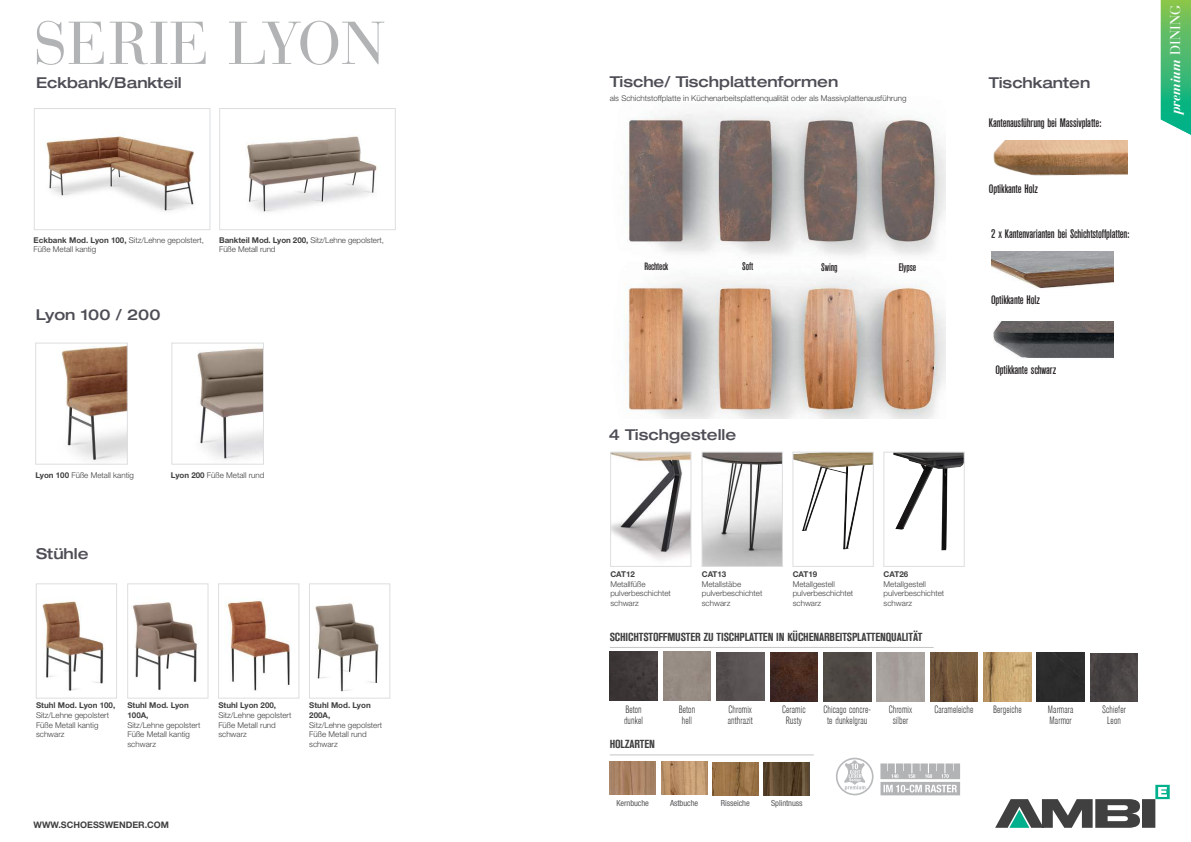
<style>
.page{position:relative;width:1191px;height:842px;background:#fff}
.page>*{position:absolute;margin:0;border:0;box-sizing:border-box;transform-origin:0 0}
.t1{font:60px "Bauer Bodoni Std";letter-spacing:.01em;color:#b1b3b5}
.t2{font:500 expanded 15px "Helvetica Neue LT Std";color:#4d4d55}
.t3{font:italic 700 14px "Bauer Bodoni Std";letter-spacing:-.01em;color:#fff}
.t4{font:500 condensed 12.3px "AK11";color:#221f1f}
.t5{font:700 condensed 11.6px "AK11";color:#404041}
.t6{font:500 condensed 11px "AK11";color:#221f1f}
.t7{font:300 condensed 10.5px/11px "AK11";letter-spacing:.02em;color:#221f1f}
.t8{font:500 condensed 10.5px "AK11";color:#221f1f}
.t9{font:700 9px "Helvetica Neue LT Std";color:#404041}
.t10{font:condensed 8.4px "Helvetica Neue LT Std";letter-spacing:-.01em;color:#57585a}
.t11{font:300 8px/9.6px "Helvetica Neue LT Std";color:#404041}
.t12{font:700 8px/9.6px "Helvetica Neue LT Std";color:#404041}
.s1{font-weight:700}
.s2{font-weight:400;font-style:normal}
</style>
<div class="page">
<img style="left:132px;top:602px;width:65px;height:89px">
<div style="left:127px;top:584px;width:81px;height:114px;border:1px solid #dddee0"></div>
<img style="left:46px;top:136px;width:149px;height:76px">
<div style="left:34px;top:108px;width:176px;height:122px;border:1px solid #dddee0"></div>
<img style="left:61px;top:345px;width:65px;height:117px">
<div style="left:35px;top:343px;width:93px;height:121px;border:1px solid #dddee0"></div>
<img style="left:246px;top:136px;width:131px;height:76px">
<div style="left:219px;top:108px;width:176px;height:122px;border:1px solid #dddee0"></div>
<img style="left:197px;top:348px;width:65px;height:112px">
<div style="left:171px;top:343px;width:93px;height:121px;border:1px solid #dddee0"></div>
<img style="left:225px;top:599px;width:65px;height:92px">
<div style="left:218px;top:584px;width:81px;height:114px;border:1px solid #dddee0"></div>
<img style="left:42px;top:601px;width:62px;height:90px">
<div style="left:36px;top:584px;width:81px;height:114px;border:1px solid #dddee0"></div>
<img style="left:315px;top:603px;width:64px;height:89px">
<div style="left:309px;top:584px;width:81px;height:114px;border:1px solid #dddee0"></div>
<div style="left:1155px;top:785px;width:14px;height:14px;background:#00b08d"></div>
<svg style="left:995px;top:787px;width:172px;height:41px"></svg>
<img style="left:1160px;top:0;width:31px;height:135px">
<svg style="left:880px;top:763px;width:80px;height:32px"></svg>
<svg style="left:836px;top:758px;width:37px;height:37px"></svg>
<img style="left:993px;top:321px;width:120px;height:37px">
<img style="left:993px;top:140px;width:134px;height:36px">
<img style="left:991px;top:251px;width:122px;height:38px">
<img style="left:628px;top:109px;width:317px;height:147px">
<img style="left:625px;top:277px;width:320px;height:141px">
<hr style="left:610px;top:647px;width:323px;height:1px;background:#c3c5c7">
<img style="left:610px;top:652px;width:47px;height:48px">
<img style="left:930px;top:653px;width:47px;height:48px">
<img style="left:716px;top:652px;width:48px;height:49px">
<img style="left:983px;top:653px;width:48px;height:49px">
<img style="left:770px;top:652px;width:47px;height:49px">
<div style="left:1036px;top:653px;width:48px;height:49px;background:#2c2c2c"></div>
<div style="left:823px;top:652px;width:48px;height:49px;background:#4d4743"></div>
<img style="left:1090px;top:653px;width:47px;height:49px">
<hr style="left:610px;top:754px;width:204px;height:1px;background:#c3c5c7">
<img style="left:610px;top:762px;width:45px;height:33px">
<img style="left:661px;top:762px;width:46px;height:33px">
<img style="left:764px;top:762px;width:46px;height:33px">
<img style="left:712px;top:762px;width:46px;height:33px">
<img style="left:704px;top:454px;width:76px;height:111px">
<div style="left:702px;top:452px;width:80px;height:115px;border:1px solid #dddee0"></div>
<img style="left:794px;top:454px;width:77px;height:95px">
<div style="left:792px;top:452px;width:81px;height:115px;border:1px solid #dddee0"></div>
<img style="left:612px;top:454px;width:77px;height:106px">
<div style="left:610px;top:452px;width:81px;height:115px;border:1px solid #dddee0"></div>
<img style="left:893px;top:454px;width:69px;height:96px">
<div style="left:883px;top:452px;width:81px;height:115px;border:1px solid #dddee0"></div>
<h1 class="t1" style="left:34px;top:8px;width:353px">SERIE LYON</h1>
<h2 class="t2" style="left:36px;top:77px;width:147px">Eckbank/Bankteil</h2>
<p class="t11" style="left:34px;top:236px;width:172px"><span class="s1">Eckbank Mod. Lyon 100,</span> Sitz/Lehne gepolstert,<br>Füße Metall kantig</p>
<p class="t11" style="left:219px;top:236px;width:166px"><span class="s1">Bankteil Mod. Lyon 200,</span> Sitz/Lehne gepolstert,<br>Füße Metall rund</p>
<h2 class="t2" style="left:36px;top:309px;width:126px">Lyon 100 / 200</h2>
<p class="t11" style="left:35px;top:471px;width:100px"><span class="s1">Lyon 100</span> Füße Metall kantig</p>
<p class="t11" style="left:171px;top:471px;width:95px"><span class="s1">Lyon 200</span> Füße Metall rund</p>
<h2 class="t2" style="left:36px;top:548px;width:54px">Stühle</h2>
<p class="t12" style="left:36px;top:701px;width:81px">Stuhl Mod. Lyon 100,</p>
<p class="t11" style="left:36px;top:711px;width:75px">Sitz/Lehne gepolstert<br>Füße Metall kantig schwarz</p>
<p class="t12" style="left:127px;top:701px;width:63px">Stuhl Mod. Lyon<br>100A,</p>
<p class="t11" style="left:127px;top:721px;width:75px">Sitz/Lehne gepolstert<br>Füße Metall kantig schwarz</p>
<p class="t12" style="left:218px;top:701px;width:59px">Stuhl Lyon 200,</p>
<p class="t11" style="left:218px;top:711px;width:75px">Sitz/Lehne gepolstert<br>Füße Metall rund schwarz</p>
<p class="t12" style="left:309px;top:701px;width:63px">Stuhl Mod. Lyon<br>200A,</p>
<p class="t11" style="left:309px;top:721px;width:75px">Sitz/Lehne gepolstert<br>Füße Metall rund schwarz</p>
<p class="t9" style="left:34px;top:821px;width:137px">WWW.SCHOESSWENDER.COM</p>
<h2 class="t2" style="left:609px;top:76px;width:230px">Tische/ Tischplattenformen</h2>
<p class="t11" style="left:609px;top:94px;width:298px">als Schichtstoffplatte in Küchenarbeitsplattenqualität oder als Massivplattenausführung</p>
<h3 class="t8" style="left:644px;top:262px;width:25px">Rechteck</h3>
<h3 class="t6" style="left:742px;top:262px;width:12px">Soft</h3>
<h3 class="t6" style="left:898px;top:263px;width:19px">Elypse</h3>
<h3 class="t6" style="left:821px;top:263px;width:18px">Swing</h3>
<h2 class="t2" style="left:609px;top:429px;width:129px">4 Tischgestelle</h2>
<h2 class="t2" style="left:989px;top:77px;width:103px">Tischkanten</h2>
<h3 class="t4" style="left:989px;top:118px;width:114px">Kantenausführung bei Massivplatte:</h3>
<h3 class="t4" style="left:989px;top:184px;width:50px">Optikkante Holz</h3>
<h3 class="t4" style="left:991px;top:229px;width:140px">2 x Kantenvarianten bei Schichtstoffplatten:</h3>
<h3 class="t4" style="left:991px;top:295px;width:50px">Optikkante Holz</h3>
<h3 class="t4" style="left:995px;top:365px;width:62px">Optikkante schwarz</h3>
<h3 class="t3" style="left:1170px;top:114px;width:111px;rotate:-90deg">premium <span class="s2">DINING</span></h3>
<p class="t12" style="left:610px;top:570px;width:26px">CAT12</p>
<p class="t11" style="left:610px;top:580px;width:62px">Metallfüße pulverbeschichtet schwarz</p>
<p class="t12" style="left:702px;top:570px;width:26px">CAT13</p>
<p class="t11" style="left:702px;top:580px;width:62px">Metallstäbe pulverbeschichtet schwarz</p>
<p class="t12" style="left:792px;top:570px;width:26px">CAT19</p>
<p class="t11" style="left:792px;top:580px;width:62px">Metallgestell pulverbeschichtet schwarz</p>
<p class="t12" style="left:883px;top:570px;width:26px">CAT26</p>
<p class="t11" style="left:883px;top:580px;width:62px">Metallgestell pulverbeschichtet schwarz</p>
<h3 class="t5" style="left:610px;top:631px;width:314px">SCHICHTSTOFFMUSTER ZU TISCHPLATTEN IN KÜCHENARBEITSPLATTENQUALITÄT</h3>
<h3 class="t7" style="left:823px;top:704px;width:49px;text-align:center">Chicago concre&shy;te dunkelgrau</h3>
<h3 class="t7" style="left:1102px;top:704px;width:25px;text-align:center">Schiefer<br>Leon</h3>
<h3 class="t7" style="left:624px;top:704px;width:21px">Beton dunkel</h3>
<h3 class="t7" style="left:888px;top:704px;width:25px;text-align:center">Chromix silber</h3>
<h3 class="t7" style="left:679px;top:704px;width:18px">Beton hell</h3>
<h3 class="t7" style="left:728px;top:704px;width:25px">Chromix</h3>
<h3 class="t7" style="left:934px;top:704px;width:40px">Carameleiche</h3>
<h3 class="t7" style="left:782px;top:704px;width:25px">Ceramic</h3>
<h3 class="t7" style="left:993px;top:704px;width:30px">Bergeiche</h3>
<h3 class="t7" style="left:786px;top:715px;width:17px">Rusty</h3>
<h3 class="t7" style="left:1048px;top:704px;width:27px">Marmara<br>Marmor</h3>
<h3 class="t7" style="left:727px;top:715px;width:27px">anthrazit</h3>
<h3 class="t5" style="left:609px;top:738px;width:47px">HOLZARTEN</h3>
<p class="t10" style="left:616px;top:800px;width:34px">Kernbuche</p>
<p class="t10" style="left:670px;top:800px;width:30px">Astbuche</p>
<p class="t10" style="left:721px;top:800px;width:30px">Risseiche</p>
<p class="t10" style="left:771px;top:800px;width:33px">Splintnuss</p>
</div>
